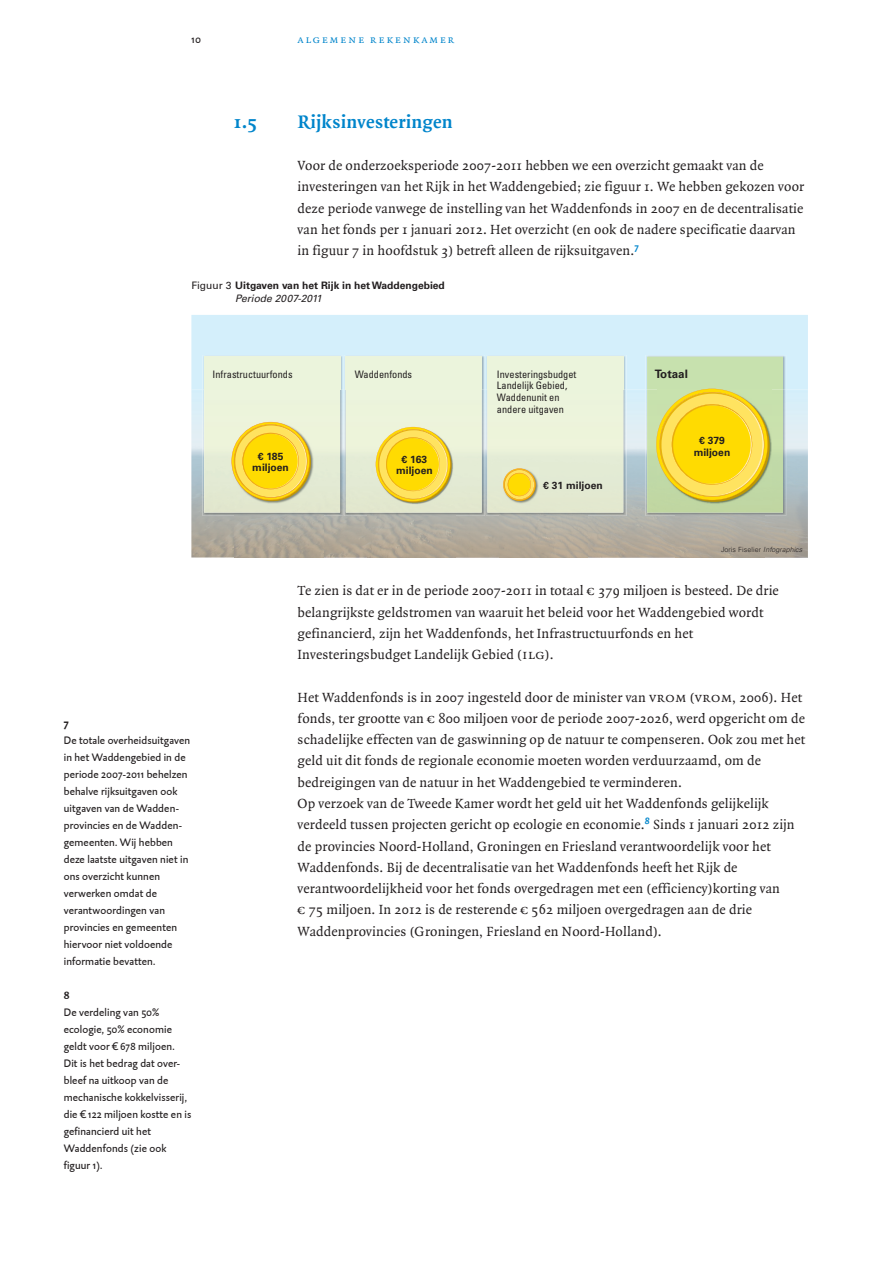
<style>
.page{position:relative;width:893px;height:1263px;background:#fff}
.page>*{position:absolute;margin:0;border:0;box-sizing:border-box;transform-origin:0 0}
._11_Kop_B{font:700 19.5px "Quadraat";letter-spacing:.015em;color:#0085cb}
._00_Plat{font:14.25px/21.3px "Quadraat";letter-spacing:.01em;color:#231f20}
.t1{font:700 11.55px "Univers LT Std";color:#231f20}
._16_Noot{font:11.25px/17px "DTL Caspari ST";letter-spacing:.01em;color:#231f20}
.t2{font:11.25px "Quadraat Small Caps";letter-spacing:.15em;color:#0085cb}
._17_Noot_vet{font:700 11.25px "DTL Caspari ST";color:#231f20}
.t3{font:700 10.35px/11.2px "Univers LT Std";color:#231f20;text-align:center}
.t4{font:condensed 10.35px/11.6px "Univers LT Std";color:#231f20}
.t5{font:300 7.05px "Univers LT Std";letter-spacing:.01em;color:#231f20}
.s1{font-weight:400}
.s2{font-weight:400;font-style:italic}
.s3{font-style:italic}
.s4{font-family:"DTL Caspari T Euro"}
.s5{font-family:"Quadraat Small Caps"}
</style>
<div class="page">
<div style="left:191px;top:315px;width:617px;height:75px;background:#d4effb"></div>
<img style="left:235px;top:557px;width:573px;height:1px">
<img style="left:191px;top:390px;width:44px;height:167px">
<img style="left:588px;top:390px;width:88px;height:167px">
<img style="left:764px;top:390px;width:44px;height:167px">
<img style="left:203px;top:355px;width:423px;height:161px">
<div style="left:487px;top:357px;width:136px;height:33px;background:#ebf4dc"></div>
<img style="left:487px;top:390px;width:136px;height:123px">
<div style="left:204px;top:357px;width:136px;height:33px;background:#ebf4dc"></div>
<img style="left:204px;top:390px;width:136px;height:123px">
<div style="left:346px;top:357px;width:136px;height:33px;background:#ebf4dc"></div>
<img style="left:346px;top:390px;width:136px;height:123px">
<img style="left:646px;top:355px;width:140px;height:161px">
<img style="left:647px;top:502px;width:136px;height:11px">
<svg style="left:647px;top:357px;width:136px;height:145px;background:#e0da65"></svg>
<img style="left:232px;top:422px;width:82px;height:82px">
<svg style="left:230px;top:421px;width:81px;height:80px;background:#f4d94b"></svg>
<img style="left:503px;top:468px;width:36px;height:36px">
<svg style="left:503px;top:468px;width:33px;height:33px"></svg>
<img style="left:377px;top:428px;width:76px;height:76px">
<svg style="left:375px;top:426px;width:76px;height:77px;background:#f4da4b"></svg>
<p class="_16_Noot" style="left:191px;top:30px;width:11px">10</p>
<p class="t2" style="left:298px;top:33px;width:158px">algemene rekenkamer</p>
<p class="_11_Kop_B" style="left:234px;top:111px;width:25px">1.5</p>
<p class="_11_Kop_B" style="left:298px;top:111px;width:157px">Rijksinvesteringen</p>
<p class="_00_Plat" style="left:298px;top:155px;width:508px">Voor de onderzoeksperiode 2007-2011 hebben we een overzicht gemaakt van de investeringen van het Rijk in het Waddengebied; zie figuur 1. We hebben gekozen voor deze periode vanwege de instelling van het Waddenfonds in 2007 en de decentralisatie van het fonds per 1 januari 2012. Het overzicht (en ook de nadere specificatie daarvan in figuur 7 in hoofdstuk 3) betreft alleen de rijksuitgaven.<sup>7</sup></p>
<p class="t3" style="left:235px;top:279px;width:211px;line-height:12.9px;text-align:left;text-indent:-44px"><span class="s1">Figuur 3</span> Uitgaven van het Rijk in het Waddengebied<br><span class="s2">Periode 2007-2011</span></p>
<p class="t4" style="left:213px;top:368px;width:82px">Infrastructuurfonds</p>
<p class="t3" style="left:252px;top:451px;width:38px">€ 185 miljoen</p>
<p class="t4" style="left:355px;top:368px;width:59px">Waddenfonds</p>
<p class="t3" style="left:396px;top:453px;width:38px">€ 163 miljoen</p>
<p class="t4" style="left:497px;top:368px;width:81px">Investeringsbudget</p>
<p class="t1" style="left:655px;top:367px;width:35px">Totaal</p>
<p class="t4" style="left:497px;top:380px;width:72px">Landelijk Gebied,<br>Waddenunit en andere uitgaven</p>
<p class="t3" style="left:543px;top:480px;width:61px">€ 31 miljoen</p>
<p class="t3" style="left:694px;top:435px;width:38px">€ 379 miljoen</p>
<p class="t5" style="left:721px;top:545px;width:83px">Joris Fiselier <span class="s3">Infographics</span></p>
<p class="_17_Noot_vet" style="left:64px;top:716px;width:7px">7</p>
<p class="_16_Noot" style="left:64px;top:732px;width:128px">De totale overheidsuitgaven in het Waddengebied in de periode 2007-2011 behelzen behalve rijksuitgaven ook uitgaven van de Wadden&shy;provincies en de Wadden&shy;gemeenten. Wij hebben deze laatste uitgaven niet in ons overzicht kunnen verwerken omdat de verantwoordingen van provincies en gemeenten hiervoor niet voldoende informatie bevatten.</p>
<p class="_17_Noot_vet" style="left:64px;top:988px;width:7px">8</p>
<p class="_16_Noot" style="left:64px;top:1004px;width:129px">De verdeling van 50% ecologie, 50% economie geldt voor <span class="s4">A</span> 678 miljoen.<br>Dit is het bedrag dat over&shy;bleef na uitkoop van de mechanische kokkelvisserij, die <span class="s4">A</span> 122 miljoen kostte en is gefinancierd uit het<br>Waddenfonds (zie ook figuur 1).</p>
<p class="_00_Plat" style="left:298px;top:581px;width:483px">Te zien is dat er in de periode 2007-2011 in totaal € 379 miljoen is besteed. De drie belangrijkste geldstromen van waaruit het beleid voor het Waddengebied wordt gefinancierd, zijn het Waddenfonds, het Infrastructuurfonds en het Investeringsbudget Landelijk Gebied (<span class="s5">ilg</span>).</p>
<p class="_00_Plat" style="left:298px;top:687px;width:509px">Het Waddenfonds is in 2007 ingesteld door de minister van <span class="s5">vrom</span> (<span class="s5">vrom</span>, 2006). Het fonds, ter grootte van € 800 miljoen voor de periode 2007-2026, werd opgericht om de schadelijke effecten van de gaswinning op de natuur te compenseren. Ook zou met het geld uit dit fonds de regionale economie moeten worden verduurzaamd, om de bedreigingen van de natuur in het Waddengebied te verminderen.</p>
<p class="_00_Plat" style="left:298px;top:793px;width:498px">Op verzoek van de Tweede Kamer wordt het geld uit het Waddenfonds gelijkelijk verdeeld tussen projecten gericht op ecologie en economie.<sup>8</sup> Sinds 1 januari 2012 zijn de provincies Noord-Holland, Groningen en Friesland verantwoordelijk voor het Waddenfonds. Bij de decentralisatie van het Waddenfonds heeft het Rijk de verantwoordelijkheid voor het fonds overgedragen met een (efficiency)korting van<br>€ 75 miljoen. In 2012 is de resterende € 562 miljoen overgedragen aan de drie Waddenprovincies (Groningen, Friesland en Noord-Holland).</p>
</div>
